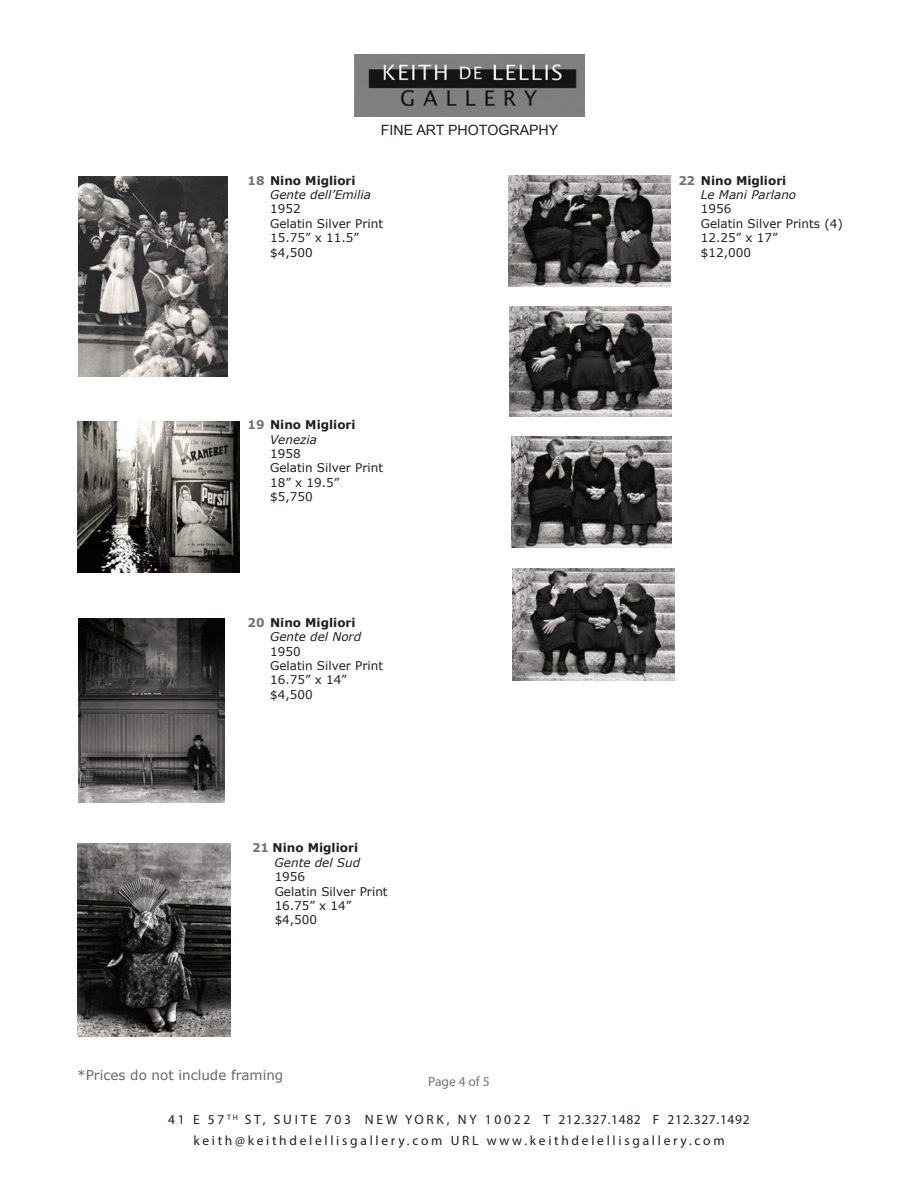
<style>
.page{position:relative;width:918px;height:1188px;background:#fff}
.page>*{position:absolute;margin:0;border:0;box-sizing:border-box;transform-origin:0 0}
.t1{font:14.25px "Arial";color:#231f20}
.t2{font:13.5px "Myriad Pro";letter-spacing:.2em;color:#231f20}
.t3{font:13.5px "Verdana";color:#67676a}
.t4{font:13.5px "Myriad Pro";color:#727477}
.t5{font:12px "Verdana";color:#231f20}
.t6{font:700 12px "Verdana";color:#231f20}
.t7{font:italic 12px "Verdana";color:#231f20}
.s1{color:#727477}
</style>
<div class="page">
<img style="left:355px;top:54px;width:229px;height:63px">
<img style="left:510px;top:306px;width:161px;height:111px">
<img style="left:513px;top:568px;width:161px;height:112px">
<img style="left:509px;top:176px;width:161px;height:111px">
<img style="left:77px;top:843px;width:153px;height:193px">
<img style="left:512px;top:436px;width:159px;height:111px">
<img style="left:79px;top:618px;width:145px;height:184px">
<img style="left:77px;top:421px;width:163px;height:151px">
<img style="left:78px;top:177px;width:149px;height:200px">
<p class="t1" style="left:381px;top:120px;width:179px">FINE ART PHOTOGRAPHY</p>
<p class="t6" style="left:248px;top:173px;width:110px"><span class="s1">18</span> Nino Migliori</p>
<p class="t7" style="left:270px;top:187px;width:102px">Gente dell’Emilia</p>
<p class="t5" style="left:270px;top:201px;width:32px">1952</p>
<p class="t5" style="left:270px;top:216px;width:115px">Gelatin Silver Print</p>
<p class="t5" style="left:270px;top:230px;width:90px">15.75” x 11.5”</p>
<p class="t5" style="left:270px;top:245px;width:44px">$4,500</p>
<p class="t6" style="left:248px;top:417px;width:110px"><span class="s1">19</span> Nino Migliori</p>
<p class="t7" style="left:270px;top:432px;width:48px">Venezia</p>
<p class="t5" style="left:270px;top:446px;width:32px">1958</p>
<p class="t5" style="left:270px;top:460px;width:115px">Gelatin Silver Print</p>
<p class="t5" style="left:270px;top:475px;width:71px">18” x 19.5”</p>
<p class="t5" style="left:270px;top:489px;width:44px">$5,750</p>
<p class="t6" style="left:248px;top:615px;width:110px"><span class="s1">20</span> Nino Migliori</p>
<p class="t7" style="left:270px;top:629px;width:93px">Gente del Nord</p>
<p class="t5" style="left:270px;top:644px;width:32px">1950</p>
<p class="t5" style="left:270px;top:658px;width:115px">Gelatin Silver Print</p>
<p class="t5" style="left:270px;top:672px;width:78px">16.75” x 14”</p>
<p class="t5" style="left:270px;top:687px;width:44px">$4,500</p>
<p class="t6" style="left:252px;top:840px;width:107px"><span class="s1">21</span> Nino Migliori</p>
<p class="t7" style="left:275px;top:855px;width:87px">Gente del Sud</p>
<p class="t5" style="left:275px;top:869px;width:32px">1956</p>
<p class="t5" style="left:275px;top:884px;width:115px">Gelatin Silver Print</p>
<p class="t5" style="left:275px;top:898px;width:78px">16.75” x 14”</p>
<p class="t5" style="left:275px;top:912px;width:44px">$4,500</p>
<p class="t6" style="left:678px;top:173px;width:110px"><span class="s1">22</span> Nino Migliori</p>
<p class="t7" style="left:701px;top:187px;width:97px">Le Mani Parlano</p>
<p class="t5" style="left:701px;top:201px;width:32px">1956</p>
<p class="t5" style="left:701px;top:216px;width:144px">Gelatin Silver Prints (4)</p>
<p class="t5" style="left:701px;top:230px;width:78px">12.25” x 17”</p>
<p class="t5" style="left:701px;top:245px;width:52px">$12,000</p>
<p class="t3" style="left:77px;top:1066px;width:208px">*Prices do not include framing</p>
<p class="t4" style="left:428px;top:1073px;width:63px">Page 4 of 5</p>
<p class="t2" style="left:168px;top:1112px;width:583px">41 E 57 <sup>TH</sup> ST, SUITE 703 NEW YORK, NY 10022 T 212.327.1482 F 212.327.1492</p>
<p class="t2" style="left:193px;top:1133px;width:533px">keith@keithdelellisgallery.com URL www.keithdelellisgallery.com</p>
</div>
